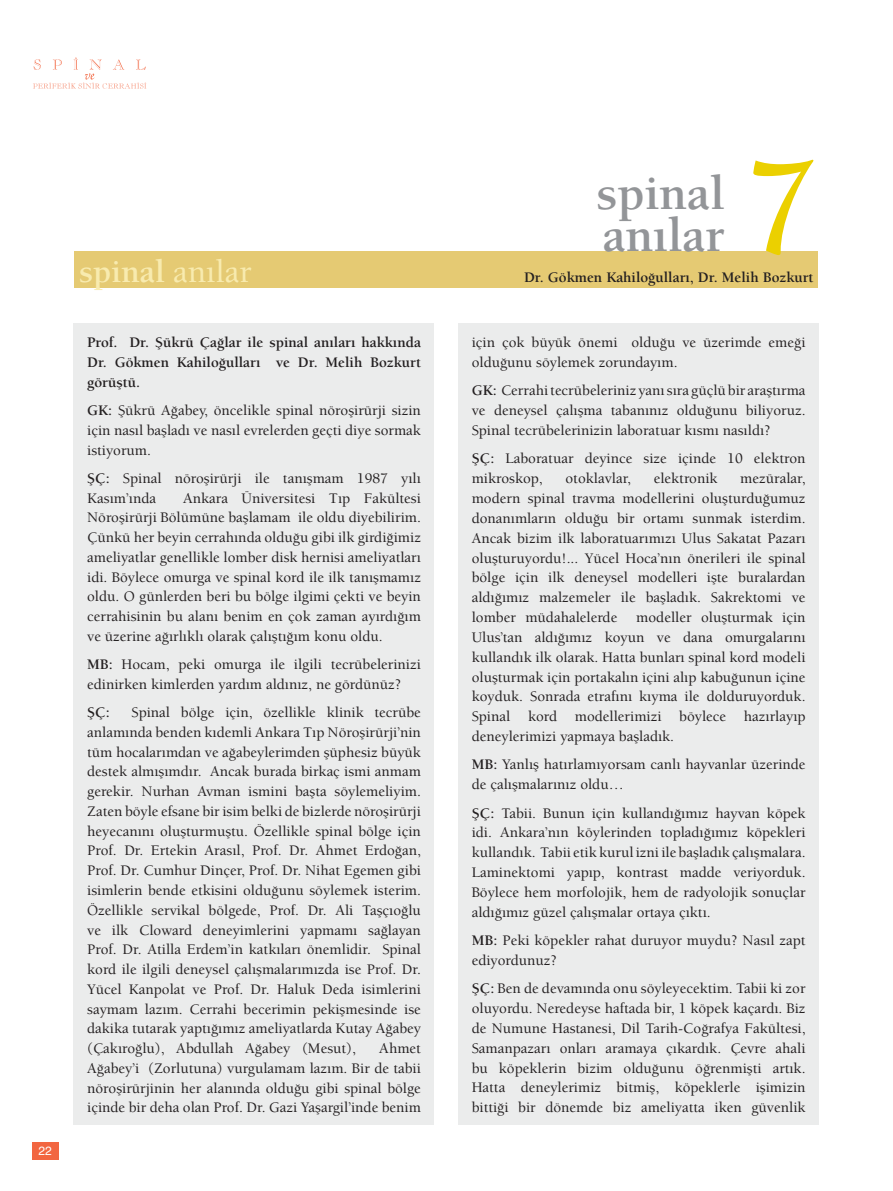
<style>
.page{position:relative;width:893px;height:1191px;background:#fff}
.page>*{position:absolute;margin:0;border:0;box-sizing:border-box;transform-origin:0 0}
.t1{font:700 139.5px "Berkeley";color:#ebd000}
.t2{font:700 49.5px/42px "Berkeley";color:#939598}
.t3{font:700 33px "Berkeley";color:#f8ebaf}
.t4{font:500 15px/19.8px "Berkeley";color:#231f20;text-align:justify}
.t5{font:700 15px/19.8px "Berkeley";color:#231f20;text-align:justify}
.t6{font:12px "Helvetica";color:#fff}
.s1{font-weight:500}
.s2{font-weight:700}
</style>
<div class="page">
<svg style="left:33px;top:57px;width:113px;height:32px"></svg>
<div style="left:32px;top:1141px;width:26px;height:18px;background:#f26641"></div>
<div style="left:458px;top:323px;width:360px;height:801px;background:#ebecec"></div>
<div style="left:74px;top:323px;width:360px;height:801px;background:#ebecec"></div>
<div style="left:74px;top:251px;width:744px;height:37px;background:#e5ca73"></div>
<p class="t6" style="left:38px;top:1146px;width:15px">22</p>
<h3 class="t3" style="left:79px;top:259px;width:174px">spinal <span class="s1">anılar</span></h3>
<p class="t5" style="left:87px;top:334px;width:335px">Prof. Dr. Şükrü Çağlar ile spinal anıları hakkında Dr. Gökmen Kahiloğulları ve Dr. Melih Bozkurt görüştü.</p>
<p class="t4" style="left:87px;top:402px;width:335px"><span class="s2">GK:</span> Şükrü Ağabey, öncelikle spinal nöroşirürji sizin için nasıl başladı ve nasıl evrelerden geçti diye sormak istiyorum.</p>
<p class="t4" style="left:87px;top:469px;width:335px"><span class="s2">ŞÇ:</span> Spinal nöroşirürji ile tanışmam 1987 yılı<br>Kasım’ında</p>
<p class="t4" style="left:87px;top:489px;width:335px;text-indent:96px">Ankara Üniversitesi Tıp Fakültesi Nöroşirürji Bölümüne başlamam ile oldu diyebilirim.<br>Çünkü her beyin cerrahında olduğu gibi ilk girdiğimiz ameliyatlar genellikle lomber disk hernisi ameliyatları idi. Böylece omurga ve spinal kord ile ilk tanışmamız oldu. O günlerden beri bu bölge ilgimi çekti ve beyin cerrahisinin bu alanı benim en çok zaman ayırdığım ve üzerine ağırlıklı olarak çalıştığım konu oldu.</p>
<p class="t4" style="left:87px;top:656px;width:335px"><span class="s2">MB:</span> Hocam, peki omurga ile ilgili tecrübelerinizi edinirken kimlerden yardım aldınız, ne gördünüz?</p>
<p class="t5" style="left:87px;top:704px;width:24px">ŞÇ:</p>
<p class="t4" style="left:87px;top:704px;width:335px;text-indent:44px">Spinal bölge için, özellikle klinik tecrübe anlamında benden kıdemli Ankara Tıp Nöroşirürji’nin tüm hocalarımdan ve ağabeylerimden şüphesiz büyük destek almışımdır. Ancak burada birkaç ismi anmam gerekir. Nurhan Avman ismini başta söylemeliyim.<br>Zaten böyle efsane bir isim belki de bizlerde nöroşirürji heyecanını oluşturmuştu. Özellikle spinal bölge için Prof. Dr. Ertekin Arasıl, Prof. Dr. Ahmet Erdoğan, Prof. Dr. Cumhur Dinçer, Prof. Dr. Nihat Egemen gibi isimlerin bende etkisini olduğunu söylemek isterim.<br>Özellikle servikal bölgede, Prof. Dr. Ali Taşçıoğlu ve ilk Cloward deneyimlerini yapmamı sağlayan Prof. Dr. Atilla Erdem’in katkıları önemlidir. Spinal kord ile ilgili deneysel çalışmalarımızda ise Prof. Dr.<br>Yücel Kanpolat ve Prof. Dr. Haluk Deda isimlerini saymam lazım. Cerrahi becerimin pekişmesinde ise dakika tutarak yaptığımız ameliyatlarda Kutay Ağabey (Çakıroğlu), Abdullah Ağabey (Mesut),</p>
<p class="t4" style="left:87px;top:1039px;width:335px;text-indent:292px">Ahmet Ağabey’i (Zorlutuna) vurgulamam lazım. Bir de tabii nöroşirürjinin her alanında olduğu gibi spinal bölge içinde bir deha olan Prof. Dr. Gazi Yaşargil’inde benim</p>
<h2 class="t2" style="left:596px;top:176px;width:130px">spinal anılar</h2>
<h1 class="t1" style="left:743px;top:153px;width:76px">7</h1>
<p class="t5" style="left:524px;top:269px;width:291px">Dr. Gökmen Kahiloğulları, Dr. Melih Bozkurt</p>
<p class="t4" style="left:472px;top:334px;width:335px">için çok büyük önemi olduğu ve üzerimde emeği olduğunu söylemek zorundayım.</p>
<p class="t4" style="left:472px;top:382px;width:335px"><span class="s2">GK:</span> Cerrahi tecrübeleriniz yanı sıra güçlü bir araştırma ve deneysel çalışma tabanınız olduğunu biliyoruz.<br>Spinal tecrübelerinizin laboratuar kısmı nasıldı?</p>
<p class="t4" style="left:472px;top:450px;width:335px"><span class="s2">ŞÇ:</span> Laboratuar deyince size içinde 10 elektron mikroskop,</p>
<p class="t4" style="left:472px;top:470px;width:335px;text-indent:268px">mezüralar, modern spinal travma modellerini oluşturduğumuz donanımların olduğu bir ortamı sunmak isterdim.<br>Ancak bizim ilk laboratuarımızı Ulus Sakatat Pazarı oluşturuyordu!... Yücel Hoca’nın önerileri ile spinal bölge için ilk deneysel modelleri işte buralardan aldığımız malzemeler ile başladık. Sakrektomi ve lomber müdahalelerde</p>
<p class="t4" style="left:565px;top:470px;width:67px">otoklavlar,</p>
<p class="t4" style="left:654px;top:470px;width:65px">elektronik</p>
<p class="t4" style="left:472px;top:609px;width:335px;text-indent:165px">modeller oluşturmak için Ulus’tan aldığımız koyun ve dana omurgalarını kullandık ilk olarak. Hatta bunları spinal kord modeli oluşturmak için portakalın içini alıp kabuğunun içine koyduk. Sonrada etrafını kıyma ile dolduruyorduk.<br>Spinal kord modellerimizi böylece hazırlayıp deneylerimizi yapmaya başladık.</p>
<p class="t4" style="left:472px;top:756px;width:335px"><span class="s2">MB:</span> Yanlış hatırlamıyorsam canlı hayvanlar üzerinde de çalışmalarınız oldu…</p>
<p class="t4" style="left:472px;top:804px;width:335px"><span class="s2">ŞÇ:</span> Tabii. Bunun için kullandığımız hayvan köpek idi. Ankara’nın köylerinden topladığımız köpekleri kullandık. Tabii etik kurul izni ile başladık çalışmalara.<br>Laminektomi yapıp, kontrast madde veriyorduk.<br>Böylece hem morfolojik, hem de radyolojik sonuçlar aldığımız güzel çalışmalar ortaya çıktı.</p>
<p class="t4" style="left:472px;top:932px;width:335px"><span class="s2">MB:</span> Peki köpekler rahat duruyor muydu? Nasıl zapt ediyordunuz?</p>
<p class="t4" style="left:472px;top:980px;width:335px"><span class="s2">ŞÇ:</span> Ben de devamında onu söyleyecektim. Tabii ki zor oluyordu. Neredeyse haftada bir, 1 köpek kaçardı. Biz de Numune Hastanesi, Dil Tarih-Coğrafya Fakültesi, Samanpazarı onları aramaya çıkardık. Çevre ahali bu köpeklerin bizim olduğunu öğrenmişti artık.<br>Hatta deneylerimiz bitmiş, köpeklerle işimizin bittiği bir dönemde biz ameliyatta iken güvenlik</p>
</div>
